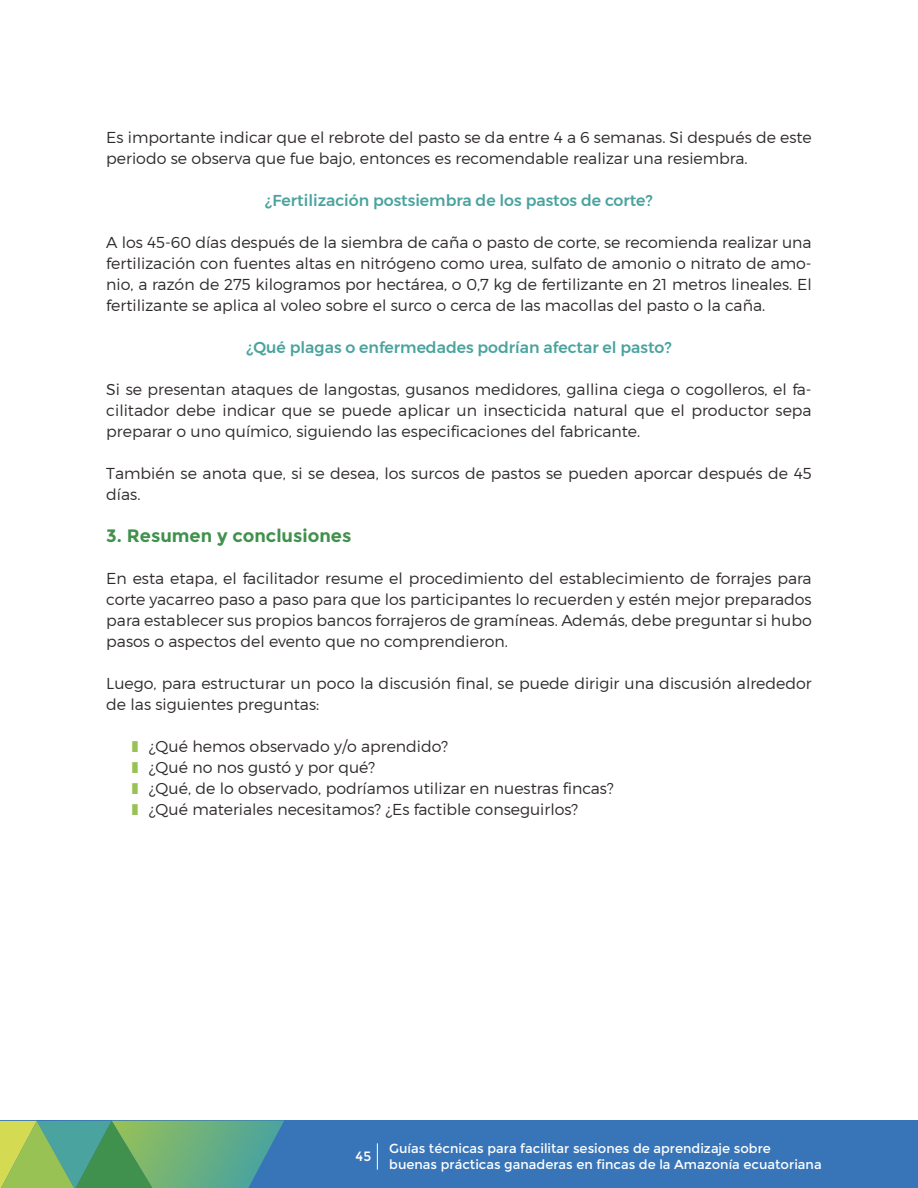
<style>
.page{position:relative;width:918px;height:1188px;background:#fff}
.page>*{position:absolute;margin:0;border:0;box-sizing:border-box;transform-origin:0 0}
.Subtitulo_1_1_1{font:700 18px "Montserrat";color:#40914d}
.Texto{font:300 15.75px/21px "Montserrat";color:#2e292d}
.Preguntas{font:500 15.75px "Montserrat";color:#4aa39e}
.t1{font:13.5px "Montserrat";color:#fff}
.t2{font:13.05px/15.6px "Montserrat";color:#fff}
.s1{color:#99c254}
</style>
<div class="page">
<div style="left:0;top:1121px;width:918px;height:67px;background:#3875b8"></div>
<svg style="left:377px;top:1143px;width:1px;height:27px"></svg>
<svg style="left:0;top:1121px;width:284px;height:67px;background:#6aab77"></svg>
<p class="Texto" style="left:106px;top:126px;width:707px">Es importante indicar que el rebrote del pasto se da entre 4 a 6 semanas. Si después de este periodo se observa que fue bajo, entonces es recomendable realizar una resiembra.</p>
<p class="Preguntas" style="left:265px;top:188px;width:389px">¿Fertilización postsiembra de los pastos de corte?</p>
<p class="Texto" style="left:106px;top:231px;width:707px;text-align:justify">A los 45-60 días después de la siembra de caña o pasto de corte, se recomienda realizar una fertilización con fuentes altas en nitrógeno como urea, sulfato de amonio o nitrato de amo&shy;nio, a razón de 275 kilogramos por hectárea, o 0,7 kg de fertilizante en 21 metros lineales. El fertilizante se aplica al voleo sobre el surco o cerca de las macollas del pasto o la caña.</p>
<p class="Preguntas" style="left:246px;top:335px;width:427px">¿Qué plagas o enfermedades podrían afectar el pasto?</p>
<p class="Texto" style="left:106px;top:378px;width:707px;text-align:justify">Si se presentan ataques de langostas, gusanos medidores, gallina ciega o cogolleros, el fa&shy;cilitador debe indicar que se puede aplicar un insecticida natural que el productor sepa preparar o uno químico, siguiendo las especificaciones del fabricante.</p>
<p class="Texto" style="left:106px;top:462px;width:707px">También se anota que, si se desea, los surcos de pastos se pueden aporcar después de 45 días.</p>
<p class="Subtitulo_1_1_1" style="left:106px;top:525px;width:247px">3. Resumen y conclusiones</p>
<p class="Texto" style="left:106px;top:567px;width:707px;text-align:justify">En esta etapa, el facilitador resume el procedimiento del establecimiento de forrajes para corte yacarreo paso a paso para que los participantes lo recuerden y estén mejor preparados para establecer sus propios bancos forrajeros de gramíneas. Además, debe preguntar si hubo pasos o aspectos del evento que no comprendieron.</p>
<p class="Texto" style="left:106px;top:672px;width:707px">Luego, para estructurar un poco la discusión final, se puede dirigir una discusión alrededor de las siguientes preguntas:</p>
<p class="Texto" style="left:132px;top:735px;width:318px"><span class="s1">❚</span> ¿Qué hemos observado y/o aprendido?</p>
<p class="Texto" style="left:132px;top:756px;width:245px"><span class="s1">❚</span> ¿Qué no nos gustó y por qué?</p>
<p class="Texto" style="left:132px;top:777px;width:483px"><span class="s1">❚</span> ¿Qué, de lo observado, podríamos utilizar en nuestras fincas?</p>
<p class="Texto" style="left:132px;top:798px;width:448px"><span class="s1">❚</span> ¿Qué materiales necesitamos? ¿Es factible conseguirlos?</p>
<p class="t1" style="left:356px;top:1148px;width:17px">45</p>
<p class="t2" style="left:389px;top:1141px;width:434px">Guías técnicas para facilitar sesiones de aprendizaje sobre buenas prácticas ganaderas en fincas de la Amazonía ecuatoriana</p>
</div>
